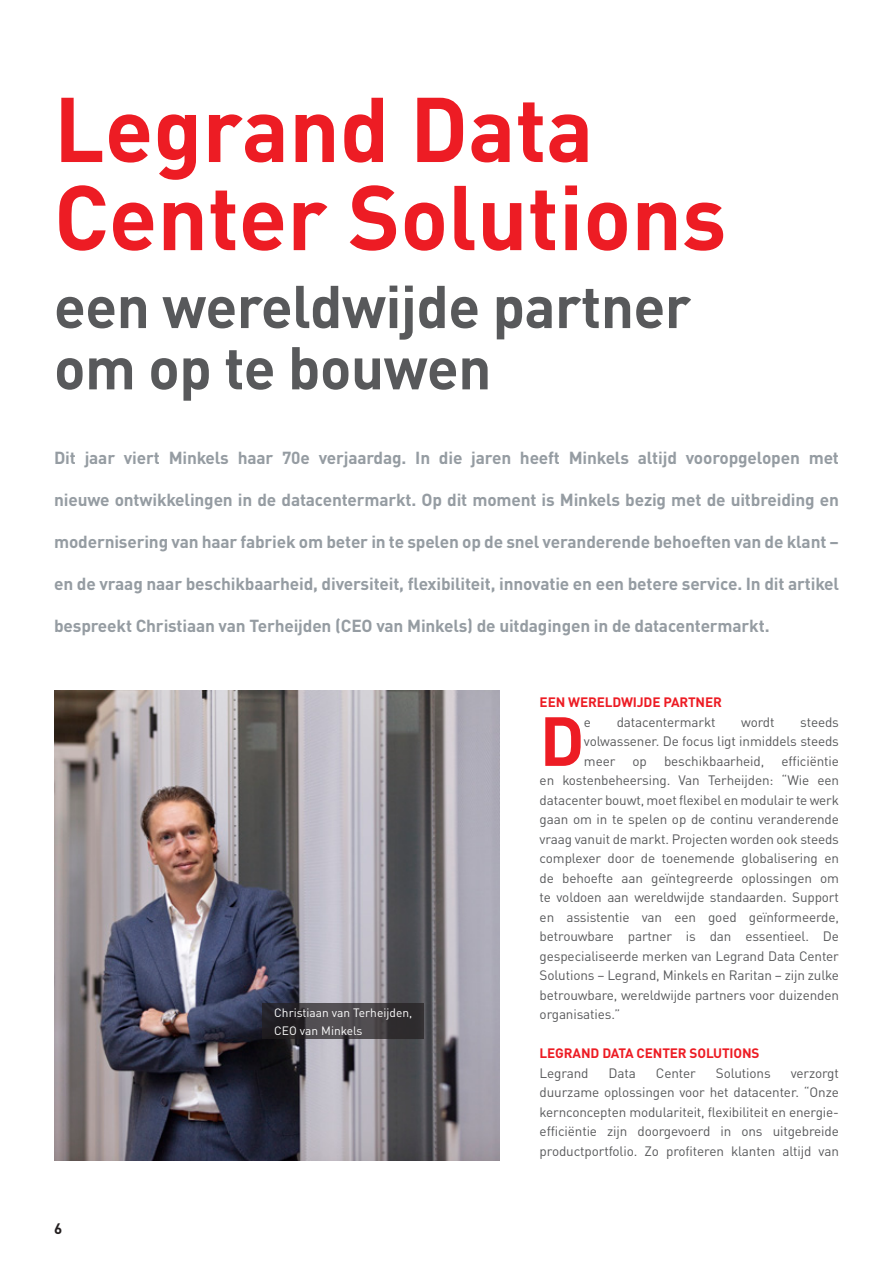
<style>
.page{position:relative;width:893px;height:1263px;background:#fff}
.page>*{position:absolute;margin:0;border:0;box-sizing:border-box;transform-origin:0 0}
.t1{font:700 90.3px/88.1px "DIN Pro";color:#ed1c24}
.t2{font:700 68.25px "DIN Pro";color:#ed1c24}
.t3{font:700 59.4px/61.3px "DIN Pro";letter-spacing:-.01em;color:#58595b}
.t4{font:700 17.25px "DIN Pro";letter-spacing:-.01em;color:#959ca2}
.t5{font:700 15px "DIN Pro";color:#231f20}
.t6{font:13.5px/19.5px "DIN Pro";letter-spacing:-.01em;color:#58595b;text-align:justify}
.t7{font:700 13.5px "DIN Pro";letter-spacing:-.01em;color:#ed1c24}
.t8{font:12px/18px "DIN Pro";color:#fff}
</style>
<div class="page">
<img style="left:54px;top:691px;width:445px;height:469px">
<svg style="left:261px;top:1003px;width:162px;height:36px;background:#3b383c"></svg>
<h1 class="t1" style="left:54px;top:75px;width:674px">Legrand Data<br>Center Solutions</h1>
<h3 class="t3" style="left:54px;top:269px;width:639px">een wereldwijde partner om op te bouwen</h3>
<p class="t4" style="left:54px;top:443px;width:786px">Dit jaar viert Minkels haar 70e verjaardag. In die jaren heeft Minkels altijd vooropgelopen met</p>
<p class="t4" style="left:54px;top:485px;width:786px">nieuwe ontwikkelingen in de datacentermarkt. Op dit moment is Minkels bezig met de uitbreiding en</p>
<p class="t4" style="left:54px;top:527px;width:786px">modernisering van haar fabriek om beter in te spelen op de snel veranderende behoeften van de klant –</p>
<p class="t4" style="left:54px;top:569px;width:786px">en de vraag naar beschikbaarheid, diversiteit, flexibiliteit, innovatie en een betere service. In dit artikel</p>
<p class="t4" style="left:54px;top:611px;width:717px">bespreekt Christiaan van Terheijden (CEO van Minkels) de uitdagingen in de datacentermarkt.</p>
<p class="t5" style="left:54px;top:1216px;width:10px">6</p>
<p class="t8" style="left:274px;top:1002px;width:140px">Christiaan van Terheijden,<br>CEO van Minkels</p>
<p class="t7" style="left:540px;top:691px;width:184px">EEN WERELDWIJDE PARTNER</p>
<h2 class="t2" style="left:540px;top:684px;width:46px">D</h2>
<p class="t6" style="left:584px;top:711px;width:9px">e</p>
<p class="t6" style="left:617px;top:711px;width:100px">datacentermarkt</p>
<p class="t6" style="left:741px;top:711px;width:35px">wordt</p>
<p class="t6" style="left:584px;top:711px;width:257px;text-indent:216px">steeds volwassener. De focus ligt inmiddels steeds meer</p>
<p class="t6" style="left:540px;top:750px;width:301px;text-indent:242px">efficiëntie en kostenbeheersing. Van Terheijden: “Wie een datacenter bouwt, moet flexibel en modulair te werk gaan om in te spelen op de continu veranderende vraag vanuit de markt. Projecten worden ook steeds complexer door de toenemende globalisering en de behoefte aan geïntegreerde oplossingen om te voldoen aan wereldwijde standaarden. Support en assistentie van een goed geïnformeerde, betrouwbare partner is dan essentieel. De gespecialiseerde merken van Legrand Data Center Solutions – Legrand, Minkels en Raritan – zijn zulke betrouwbare, wereldwijde partners voor duizenden organisaties.”</p>
<p class="t7" style="left:540px;top:1042px;width:221px">LEGRAND DATA CENTER SOLUTIONS</p>
<p class="t6" style="left:540px;top:1062px;width:51px">Legrand</p>
<p class="t6" style="left:609px;top:1062px;width:29px">Data</p>
<p class="t6" style="left:656px;top:1062px;width:41px">Center</p>
<p class="t6" style="left:716px;top:1062px;width:56px">Solutions</p>
<p class="t6" style="left:632px;top:750px;width:16px">op</p>
<p class="t6" style="left:664px;top:750px;width:102px">beschikbaarheid,</p>
<p class="t6" style="left:540px;top:1062px;width:301px;text-indent:251px">verzorgt duurzame oplossingen voor het datacenter. “Onze kernconcepten modulariteit, flexibiliteit en energie&shy;efficiëntie zijn doorgevoerd in ons uitgebreide productportfolio. Zo profiteren klanten altijd van</p>
</div>
